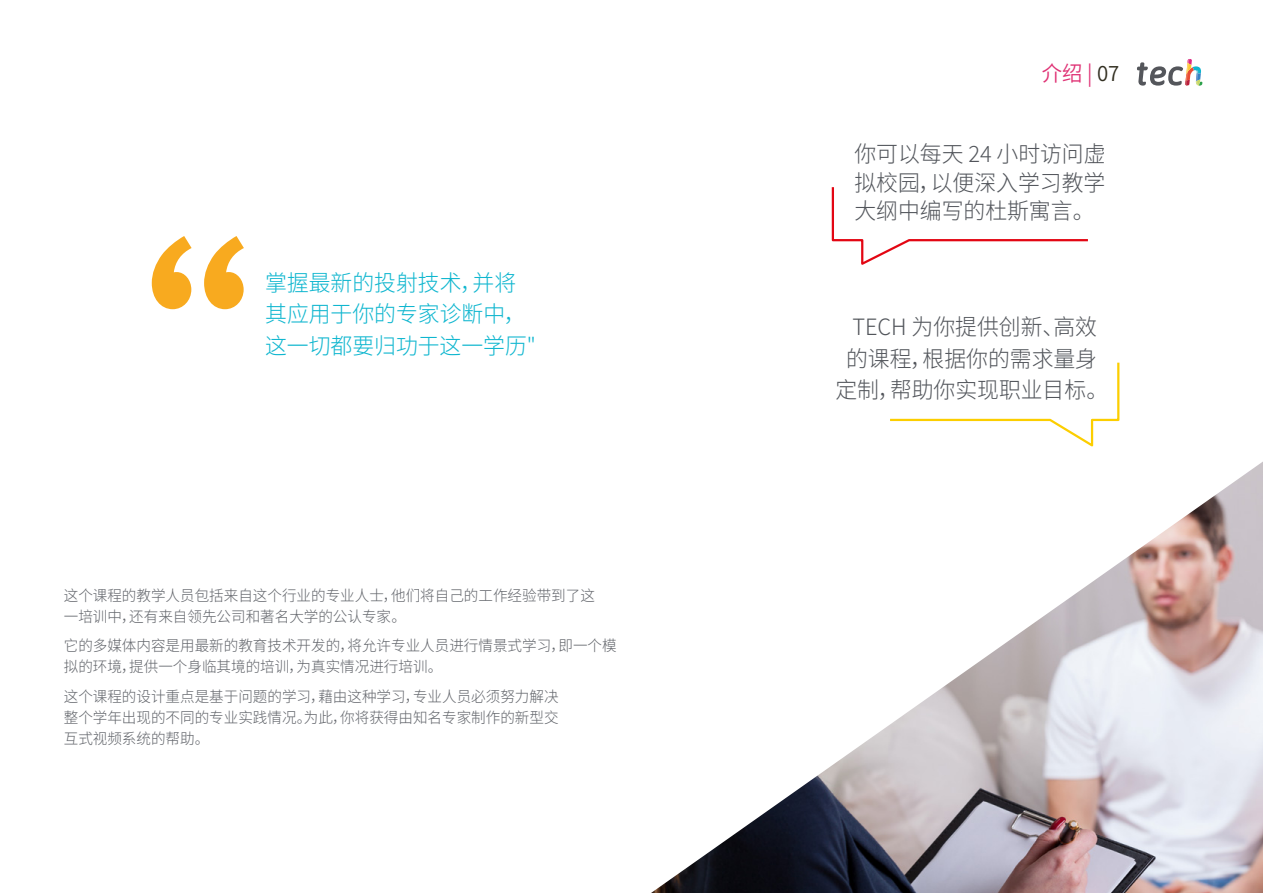
<style>
.page{position:relative;width:1263px;height:893px;background:#fff}
.page>*{position:absolute;margin:0;border:0;box-sizing:border-box;transform-origin:0 0}
.t1{font:300 22.5px/28.5px "Source Han Sans CN";color:#52555b;text-align:justify}
.t2{font:300 22.5px/31.5px "Source Han Sans CN";color:#0fb6cf}
.t3{font:21px "Source Han Sans CN";color:#df3174}
.t4{font:300 15px/21px "Source Han Sans CN";color:#61646a}
.s1{color:#312e20}
</style>
<div class="page">
<img style="left:651px;top:461px;width:612px;height:432px">
<svg style="left:1137px;top:59px;width:65px;height:27px"></svg>
<svg style="left:152px;top:236px;width:92px;height:73px"></svg>
<svg style="left:831px;top:187px;width:257px;height:78px"></svg>
<svg style="left:890px;top:362px;width:230px;height:85px"></svg>
<h1 class="t2" style="left:265px;top:267px;width:272px">掌握最新的投射技术，并将其应用于你的专家诊断中，这一切都要归功于这一学历"</h1>
<p class="t4" style="left:64px;top:585px;width:533px">这个课程的教学人员包括来自这个行业的专业人士，他们将自己的工作经验带到了这一培训中，还有来自领先公司和著名大学的公认专家。</p>
<p class="t4" style="left:64px;top:636px;width:554px">它的多媒体内容是用最新的教育技术开发的，将允许专业人员进行情景式学习，即一个模拟的环境，提供一个身临其境的培训，为真实情况进行培训。</p>
<p class="t4" style="left:64px;top:686px;width:496px;text-align:justify">这个课程的设计重点是基于问题的学习，藉由这种学习，专业人员必须努力解决整个学年出现的不同的专业实践情况。为此，你将获得由知名专家制作的新型交互式视频系统的帮助。</p>
<h2 class="t3" style="left:1042px;top:61px;width:79px">介绍 | <span class="s1">07</span></h2>
<h1 class="t1" style="left:854px;top:140px;width:253px">你可以每天 24 小时访问虚拟校园，以便深入学习教学大纲中编写的杜斯寓言。</h1>
<h1 class="t1" style="left:835px;top:312px;width:274px;line-height:31.5px;text-align:center">TECH 为你提供创新、高效<br>的课程，根据你的需求量身定制，帮助你实现职业目标。</h1>
</div>
